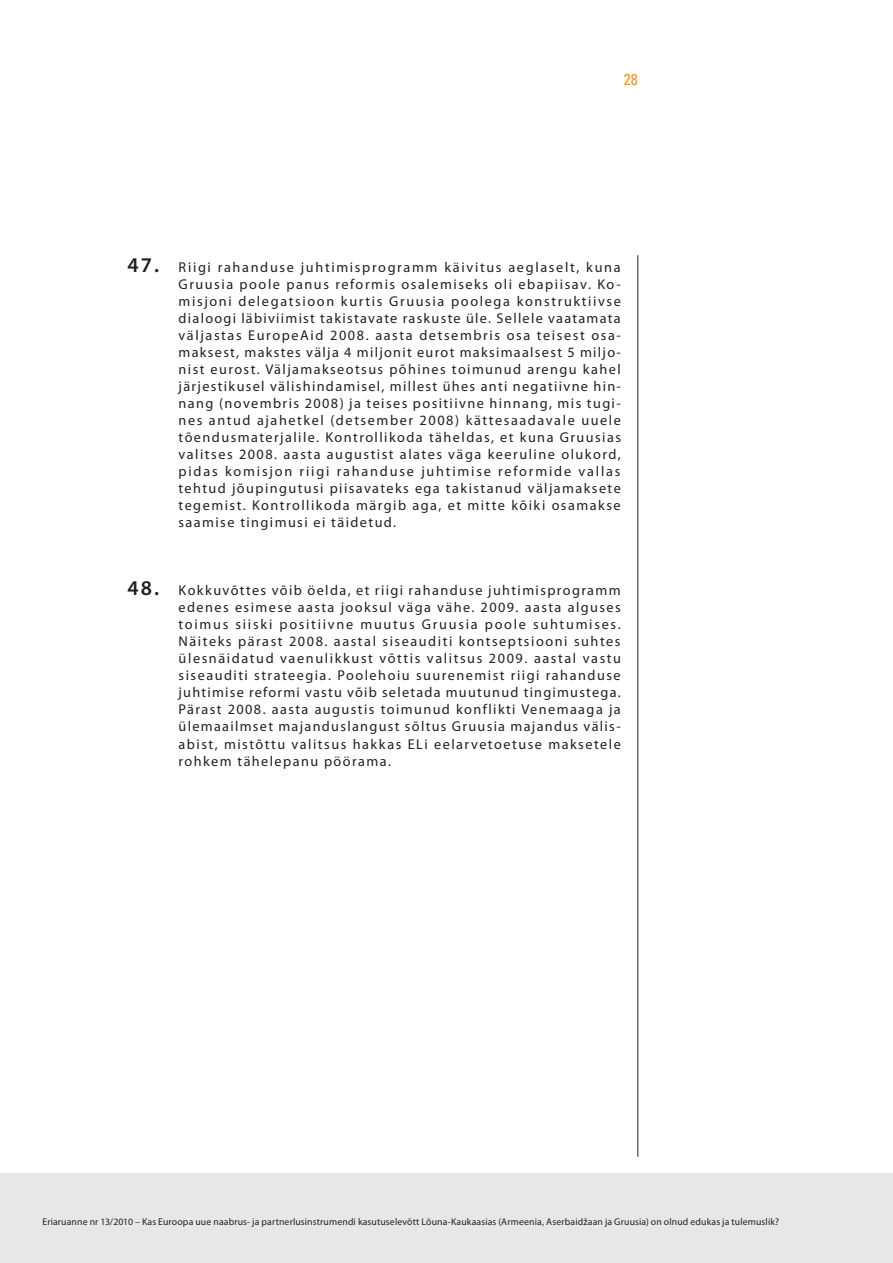
<style>
.page{position:relative;width:893px;height:1263px;background:#fff}
.page>*{position:absolute;margin:0;border:0;box-sizing:border-box;transform-origin:0 0}
.t1{font:condensed 15.75px "Univers LT Std";color:#f7931d}
.t2{font:14.25px/17px "Myriad Pro";letter-spacing:.1em;color:#231f20;text-align:justify}
.t3{font:9.75px "Myriad Pro";letter-spacing:.015em;color:#231f20}
.s1{font-weight:600;font-size:21px}
</style>
<div class="page">
<div style="left:0;top:1174px;width:893px;height:89px;background:#e6e7e9"></div>
<hr style="left:637px;top:255px;width:1px;height:902px;background:#231f20">
<p class="t1" style="left:624px;top:69px;width:15px">28</p>
<p class="t2" style="left:179px;top:259px;width:444px;text-indent:-51px"><span class="s1">47.</span> Riigi rahanduse juhtimisprogramm käivitus aeglaselt, kuna Gruusia poole panus reformis osalemiseks oli ebapiisav. Ko&shy;misjoni delegatsioon kurtis Gruusia poolega konstruktiivse dialoogi läbiviimist takistavate raskuste üle. Sellele vaatamata väljastas EuropeAid 2008. aasta detsembris osa teisest osa&shy;maksest, makstes välja 4 miljonit eurot maksimaalsest 5 miljo&shy;nist eurost. Väljamakseotsus põhines toimunud arengu kahel järjestikusel välishindamisel, millest ühes anti negatiivne hin&shy;nang (novembris 2008) ja teises positiivne hinnang, mis tugi&shy;nes antud ajahetkel (detsember 2008) kättesaadavale uuele tõendusmaterjalile. Kontrollikoda täheldas, et kuna Gruusias valitses 2008. aasta augustist alates väga keeruline olukord, pidas komisjon riigi rahanduse juhtimise reformide vallas tehtud jõupingutusi piisavateks ega takistanud väljamaksete tegemist. Kontrollikoda märgib aga, et mitte kõiki osamakse saamise tingimusi ei täidetud.</p>
<p class="t2" style="left:179px;top:582px;width:444px;text-indent:-51px"><span class="s1">48.</span> Kokkuvõttes võib öelda, et riigi rahanduse juhtimisprogramm edenes esimese aasta jooksul väga vähe. 2009. aasta alguses toimus siiski positiivne muutus Gruusia poole suhtumises.<br>Näiteks pärast 2008. aastal siseauditi kontseptsiooni suhtes ülesnäidatud vaenulikkust võttis valitsus 2009. aastal vastu siseauditi strateegia. Poolehoiu suurenemist riigi rahanduse juhtimise reformi vastu võib seletada muutunud tingimustega.<br>Pärast 2008. aasta augustis toimunud konflikti Venemaaga ja ülemaailmset majanduslangust sõltus Gruusia majandus välis&shy;abist, mistõttu valitsus hakkas ELi eelarvetoetuse maksetele rohkem tähelepanu pöörama.</p>
<p class="t3" style="left:43px;top:1215px;width:738px">Eriaruanne nr 13/2010 – Kas Euroopa uue naabrus- ja partnerlusinstrumendi kasutuselevõtt Lõuna-Kaukaasias (Armeenia, Aserbaidžaan ja Gruusia) on olnud edukas ja tulemuslik?</p>
</div>
